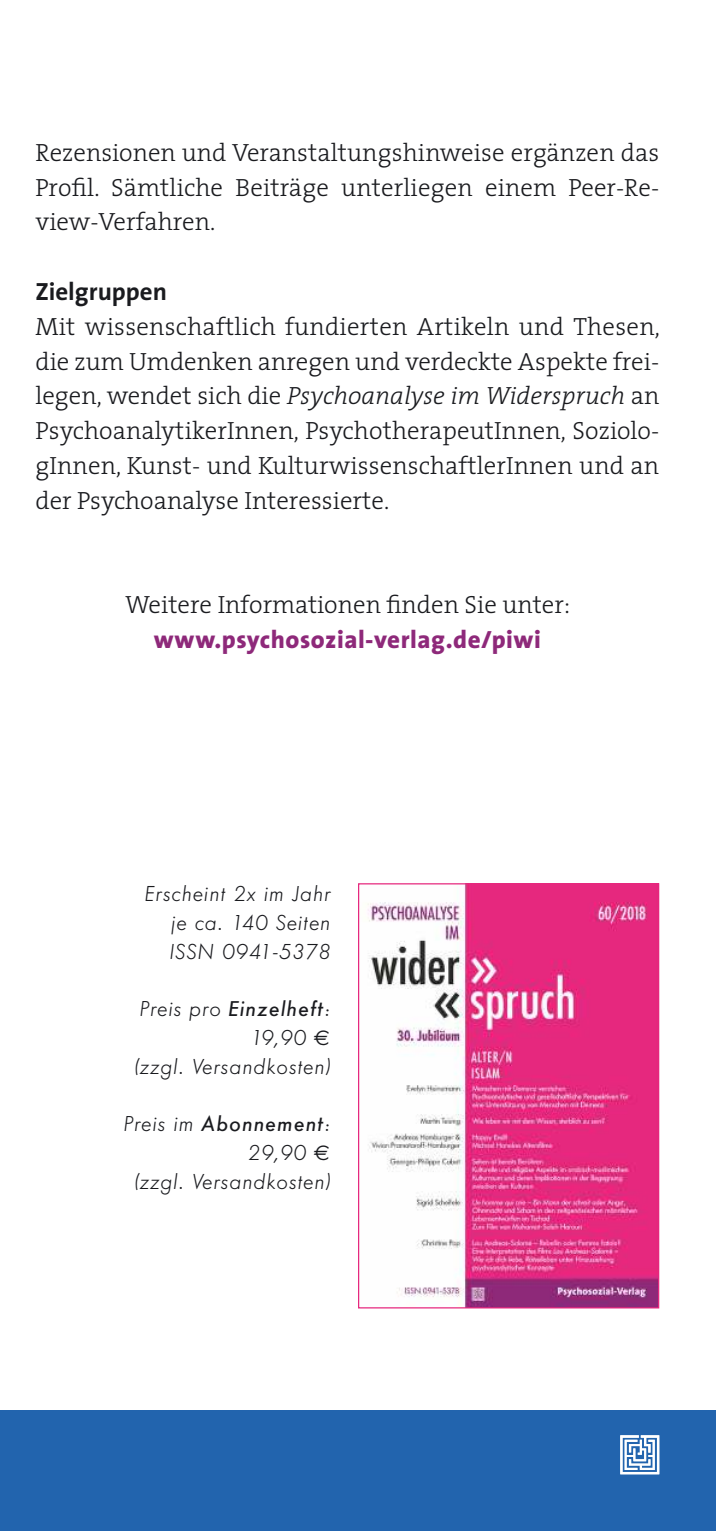
<style>
.page{position:relative;width:716px;height:1531px;background:#fff}
.page>*{position:absolute;margin:0;border:0;box-sizing:border-box;transform-origin:0 0}
.t1{font:300 25px/34.8px "The Serif";color:#1a1b1f;text-align:justify}
.t2{font:800 25px "The Sans";letter-spacing:.02em;color:#8e297a}
.t3{font:700 25px "The Sans";color:#1a1b1f}
.t4{font:italic 300 21.25px/28.8px "Futura BQ";letter-spacing:.065em;color:#1a1b1f;text-align:right}
.s1{font-style:italic}
.s2{font-weight:500}
.s3{font-family:"Euro Sans";font-weight:400;font-style:normal}
</style>
<div class="page">
<div style="left:0;top:1410px;width:716px;height:121px;background:#2264ae"></div>
<svg style="left:620px;top:1435px;width:39px;height:39px"></svg>
<img style="left:367px;top:885px;width:290px;height:421px">
<div style="left:358px;top:883px;width:301px;height:425px;border:1px solid #e6287e"></div>
<p class="t1" style="left:35px;top:137px;width:625px">Rezensionen und Veranstaltungshinweise ergänzen das Profil. Sämtliche Beiträge unterliegen einem Peer-Re&shy;view-Verfahren.</p>
<p class="t3" style="left:35px;top:281px;width:133px">Zielgruppen</p>
<p class="t1" style="left:35px;top:311px;width:626px">Mit wissenschaftlich fundierten Artikeln und Thesen, die zum Umdenken anregen und verdeckte Aspekte frei&shy;legen, wendet sich die <span class="s1">Psychoanalyse im Widerspruch</span> an PsychoanalytikerInnen, PsychotherapeutInnen, Soziolo&shy;gInnen, Kunst- und KulturwissenschaftlerInnen und an der Psychoanalyse Interessierte.</p>
<p class="t1" style="left:126px;top:589px;width:446px">Weitere Informationen finden Sie unter:</p>
<p class="t2" style="left:154px;top:629px;width:388px">www.psychosozial-verlag.de/piwi</p>
<p class="t4" style="left:169px;top:882px;width:162px;text-align:justify;text-indent:-25px">Erscheint 2x im Jahr je ca. 140 Seiten ISSN 0941-5378</p>
<p class="t4" style="left:134px;top:997px;width:197px">Preis pro <span class="s2">Einzelheft</span>:<br>19,90 <span class="s3">€<br></span>(zzgl. Versandkosten)</p>
<p class="t4" style="left:123px;top:1112px;width:208px">Preis im <span class="s2">Abonnement</span>:<br>29,90 <span class="s3">€<br></span>(zzgl. Versandkosten)</p>
</div>
